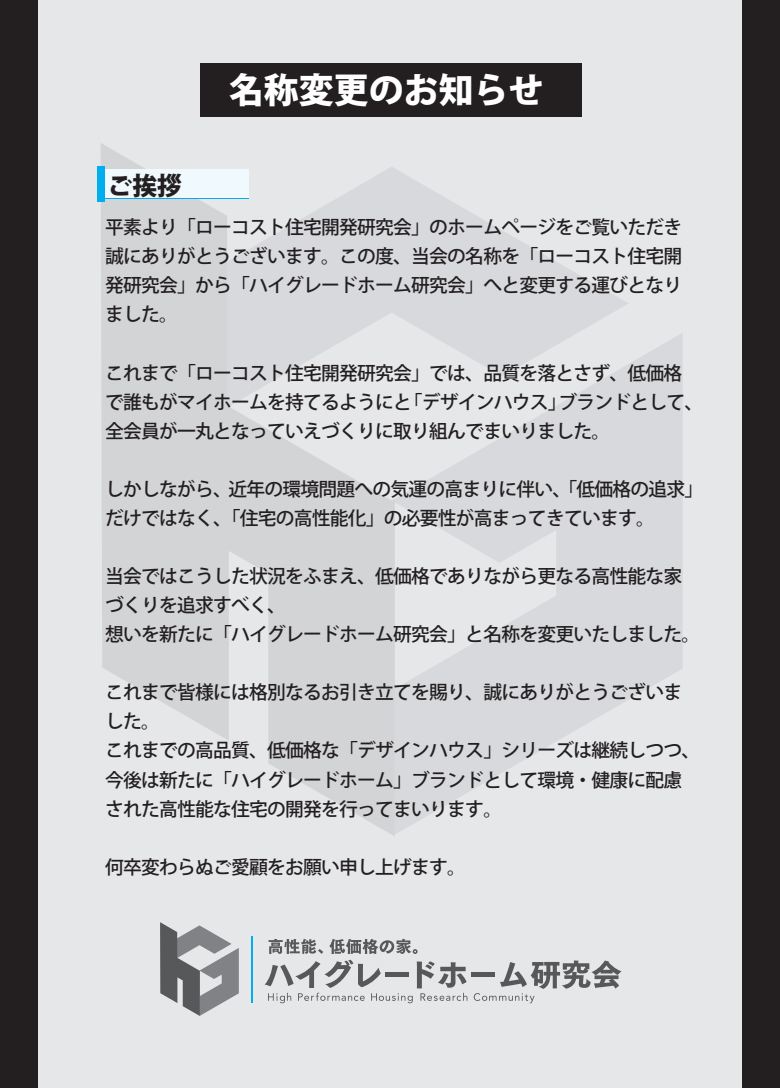
<style>
.page{position:relative;width:780px;height:1088px;background:#e6e7e9}
.page>*{position:absolute;margin:0;border:0;box-sizing:border-box;transform-origin:0 0}
.t1{font:800 34.88px "Koz Go Pr 6 N";color:#fff}
.t2{font:800 25px "Koz Go Pr 6 N";color:#231f20}
.t3{font:500 18.75px/29px "Koz Go Pr 6 N";letter-spacing:-.04em;color:#231f20}
</style>
<div class="page">
<svg style="left:395px;top:169px;width:233px;height:164px;fill:#d8d9dc"></svg>
<svg style="left:395px;top:333px;width:287px;height:501px;fill:#d8d9dc"></svg>
<svg style="left:100px;top:143px;width:295px;height:693px;fill:#d3d4d6"></svg>
<div style="left:200px;top:64px;width:381px;height:53px;background:#231f20"></div>
<div style="left:0;top:0;width:38px;height:1088px;background:#231f20"></div>
<div style="left:742px;top:0;width:38px;height:1088px;background:#231f20"></div>
<div style="left:471px;top:972px;width:24px;height:5px;background:#57585a"></div>
<svg style="left:160px;top:922px;width:79px;height:94px"></svg>
<svg style="left:473px;top:960px;width:148px;height:43px"></svg>
<svg style="left:265px;top:960px;width:202px;height:43px"></svg>
<hr style="left:251px;top:936px;width:2px;height:66px;background:#00aeef">
<svg style="left:268px;top:939px;width:55px;height:15px"></svg>
<svg style="left:329px;top:939px;width:88px;height:15px"></svg>
<div style="left:104px;top:170px;width:145px;height:28px;background:#f0f9fd"></div>
<div style="left:98px;top:167px;width:7px;height:35px;background:#00aeef"></div>
<hr style="left:105px;top:198px;width:144px;height:1px;background:#00aeef">
<h2 class="t2" style="left:108px;top:172px;width:76px">ご挨拶</h2>
<h1 class="t1" style="left:229px;top:71px;width:316px">名称変更のお知らせ</h1>
<p class="t3" style="left:105px;top:213px;width:578px;text-align:justify">平素より「ローコスト住宅開発研究会」のホームページをご覧いただき誠にありがとうございます。この度、当会の名称を「ローコスト住宅開発研究会」から「ハイグレードホーム研究会」へと変更する運びとなりました。</p>
<p class="t3" style="left:105px;top:359px;width:599px">これまで「ローコスト住宅開発研究会」では、品質を落とさず、低価格で誰もがマイホームを持てるようにと「デザインハウス」ブランドとして、全会員が一丸となっていえづくりに取り組んでまいりました。</p>
<p class="t3" style="left:105px;top:475px;width:599px">しかしながら、近年の環境問題への気運の高まりに伴い、「低価格の追求」だけではなく、「住宅の高性能化」の必要性が高まってきています。</p>
<p class="t3" style="left:105px;top:562px;width:596px">当会ではこうした状況をふまえ、低価格でありながら更なる高性能な家づくりを追求すべく、<br>想いを新たに「ハイグレードホーム研究会」と名称を変更いたしました。</p>
<p class="t3" style="left:105px;top:678px;width:596px">これまで皆様には格別なるお引き立てを賜り、誠にありがとうございました。<br>これまでの高品質、低価格な「デザインハウス」シリーズは継続しつつ、今後は新たに「ハイグレードホーム」ブランドとして環境・健康に配慮された高性能な住宅の開発を行ってまいります。</p>
<p class="t3" style="left:105px;top:853px;width:362px">何卒変わらぬご愛顧をお願い申し上げます。</p>
</div>
